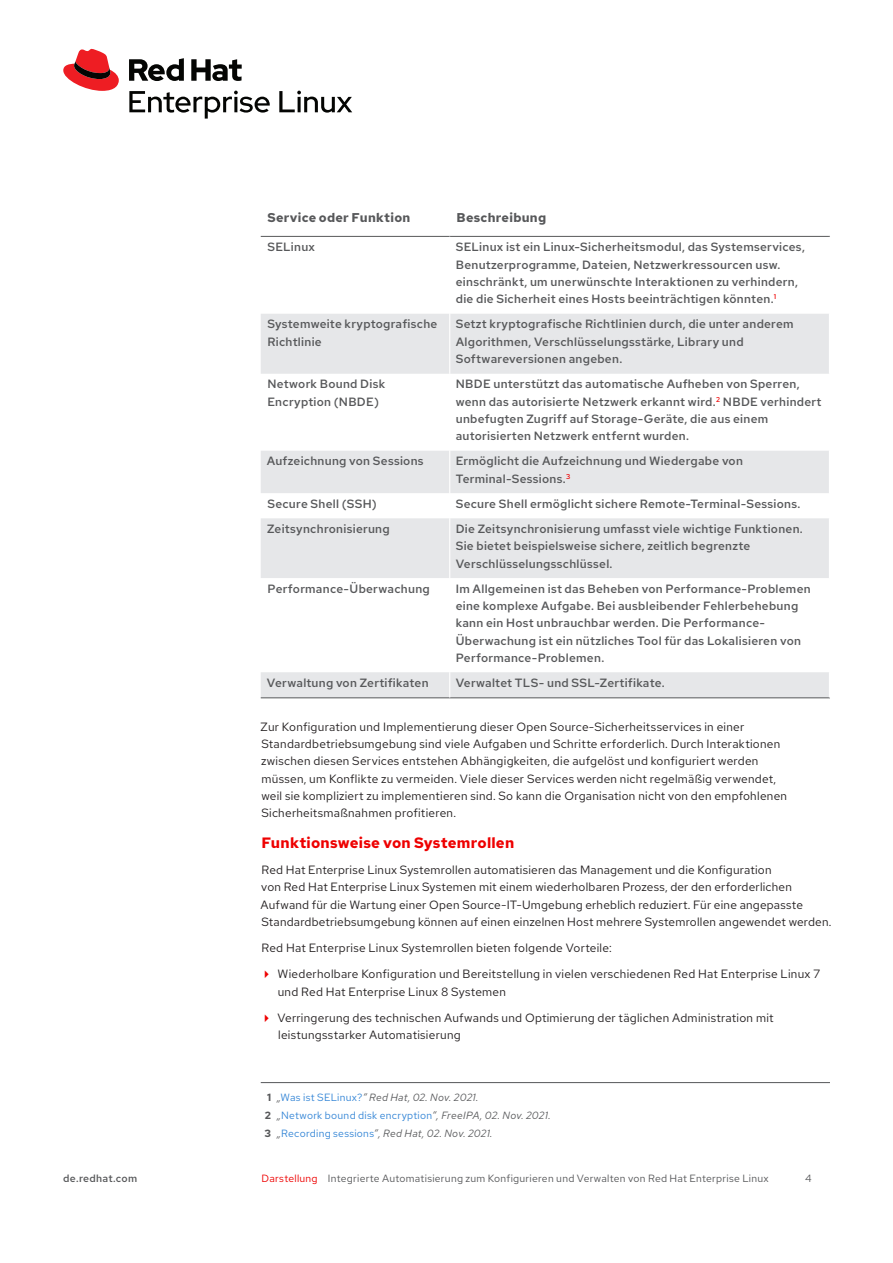
<style>
.page{position:relative;width:893px;height:1263px;background:#fff}
.page>*{position:absolute;margin:0;border:0;box-sizing:border-box;transform-origin:0 0}
.Main_-_Subhead_1{font:700 15px "Red Hat Text";letter-spacing:.015em;color:#e00}
.Main_-_Table_Subhead{font:700 12.75px "Red Hat Text";letter-spacing:.02em;color:#57585a}
.Main_-_Table_Body__l{font:500 12px/17.2px "Red Hat Text";letter-spacing:.02em;color:#57585a}
.Main_-_Body{font:12px/17.2px "Red Hat Text";letter-spacing:.02em;color:#231f20}
.Footer_-_Running_Foo{font:10.5px "Red Hat Text";letter-spacing:.025em;color:#57585a}
.Main_-_Footnote__add{font:10.5px "Red Hat Text";letter-spacing:.025em;color:#3385d6}
.Main_-_Footnote__add-2{font:italic 10.5px "Red Hat Text";letter-spacing:.02em;color:#57585a}
.Main_-_Footnote{font:italic 10.5px "Red Hat Text";letter-spacing:.02em;color:#57585a}
.t1{font:500 10.5px "Red Hat Text";letter-spacing:.025em;color:#57585a}
.s1{font-weight:700;font-style:normal}
.s2{font-style:normal;color:#3385d6}
.s3{font-weight:700;color:#57585a}
.s4{font-style:italic;color:#57585a}
.s5{color:#e00}
</style>
<div class="page">
<svg style="left:261px;top:314px;width:568px;height:383px"></svg>
<hr style="left:261px;top:236px;width:189px;height:1px;background:#57585a">
<hr style="left:450px;top:236px;width:380px;height:1px;background:#57585a">
<hr style="left:261px;top:697px;width:189px;height:1px;background:#57585a">
<hr style="left:450px;top:697px;width:380px;height:1px;background:#57585a">
<hr style="left:449px;top:314px;width:1px;height:60px;background:#fff">
<hr style="left:449px;top:374px;width:1px;height:77px;background:#fff">
<hr style="left:449px;top:451px;width:1px;height:42px;background:#fff">
<svg style="left:449px;top:493px;width:1px;height:25px"></svg>
<hr style="left:449px;top:518px;width:1px;height:60px;background:#fff">
<hr style="left:449px;top:578px;width:1px;height:94px;background:#fff">
<svg style="left:449px;top:672px;width:1px;height:25px"></svg>
<hr style="left:261px;top:1082px;width:569px;height:1px;background:#57585a">
<svg style="left:129px;top:91px;width:141px;height:28px"></svg>
<svg style="left:279px;top:91px;width:73px;height:22px"></svg>
<svg style="left:63px;top:49px;width:56px;height:42px"></svg>
<svg style="left:129px;top:58px;width:113px;height:23px"></svg>
<p class="Main_-_Table_Subhead" style="left:267px;top:209px;width:144px">Service oder Funktion</p>
<p class="Main_-_Table_Subhead" style="left:457px;top:209px;width:91px">Beschreibung</p>
<p class="Main_-_Table_Body__l" style="left:267px;top:238px;width:49px">SELinux</p>
<p class="Main_-_Table_Body__l" style="left:456px;top:238px;width:351px">SELinux ist ein Linux-Sicherheitsmodul, das Systemservices, Benutzerprogramme, Dateien, Netzwerkressourcen usw. einschränkt, um unerwünschte Interaktionen zu verhindern, die die Sicherheit eines Hosts beeinträchtigen könnten.<sup>1</sup></p>
<p class="Main_-_Table_Body__l" style="left:267px;top:315px;width:171px">Systemweite kryptografische<br>Richtlinie</p>
<p class="Main_-_Table_Body__l" style="left:456px;top:315px;width:339px">Setzt kryptografische Richtlinien durch, die unter anderem<br>Algorithmen, Verschlüsselungsstärke, Library und<br>Softwareversionen angeben.</p>
<p class="Main_-_Table_Body__l" style="left:268px;top:375px;width:119px">Network Bound Disk<br>Encryption (NBDE)</p>
<p class="Main_-_Table_Body__l" style="left:456px;top:375px;width:367px">NBDE unterstützt das automatische Aufheben von Sperren, wenn das autorisierte Netzwerk erkannt wird.<sup>2</sup> NBDE verhindert unbefugten Zugriff auf Storage-Geräte, die aus einem autorisierten Netzwerk entfernt wurden.</p>
<p class="Main_-_Table_Body__l" style="left:267px;top:452px;width:159px">Aufzeichnung von Sessions</p>
<p class="Main_-_Table_Body__l" style="left:456px;top:452px;width:289px">Ermöglicht die Aufzeichnung und Wiedergabe von<br>Terminal-Sessions.<sup>3</sup></p>
<p class="Main_-_Table_Body__l" style="left:267px;top:495px;width:111px">Secure Shell (SSH)</p>
<p class="Main_-_Table_Body__l" style="left:456px;top:495px;width:346px">Secure Shell ermöglicht sichere Remote-Terminal-Sessions.</p>
<p class="Main_-_Table_Body__l" style="left:267px;top:520px;width:124px">Zeitsynchronisierung</p>
<p class="Main_-_Table_Body__l" style="left:456px;top:520px;width:349px">Die Zeitsynchronisierung umfasst viele wichtige Funktionen.<br>Sie bietet beispielsweise sichere, zeitlich begrenzte<br>Verschlüsselungsschlüssel.</p>
<p class="Main_-_Table_Body__l" style="left:268px;top:580px;width:164px">Performance-Überwachung</p>
<p class="Main_-_Table_Body__l" style="left:456px;top:580px;width:357px">Im Allgemeinen ist das Beheben von Performance-Problemen eine komplexe Aufgabe. Bei ausbleibender Fehlerbehebung kann ein Host unbrauchbar werden. Die Performance-Überwachung ist ein nützliches Tool für das Lokalisieren von Performance-Problemen.</p>
<p class="Main_-_Table_Body__l" style="left:267px;top:674px;width:163px">Verwaltung von Zertifikaten</p>
<p class="Main_-_Table_Body__l" style="left:456px;top:674px;width:210px">Verwaltet TLS- und SSL-Zertifikate.</p>
<p class="Main_-_Body" style="left:261px;top:718px;width:528px">Zur Konfiguration und Implementierung dieser Open Source-Sicherheitsservices in einer Standardbetriebsumgebung sind viele Aufgaben und Schritte erforderlich. Durch Interaktionen zwischen diesen Services entstehen Abhängigkeiten, die aufgelöst und konfiguriert werden müssen, um Konflikte zu vermeiden. Viele dieser Services werden nicht regelmäßig verwendet, weil sie kompliziert zu implementieren sind. So kann die Organisation nicht von den empfohlenen Sicherheitsmaßnahmen profitieren.</p>
<p class="Main_-_Subhead_1" style="left:261px;top:832px;width:254px">Funktionsweise von Systemrollen</p>
<p class="Main_-_Body" style="left:261px;top:861px;width:572px">Red Hat Enterprise Linux Systemrollen automatisieren das Management und die Konfiguration<br>von Red Hat Enterprise Linux Systemen mit einem wiederholbaren Prozess, der den erforderlichen Aufwand für die Wartung einer Open Source-IT-Umgebung erheblich reduziert. Für eine angepasste Standardbetriebsumgebung können auf einen einzelnen Host mehrere Systemrollen angewendet werden.</p>
<p class="Main_-_Body" style="left:261px;top:939px;width:352px">Red Hat Enterprise Linux Systemrollen bieten folgende Vorteile:</p>
<p class="Main_-_Body" style="left:278px;top:965px;width:544px">Wiederholbare Konfiguration und Bereitstellung in vielen verschiedenen Red Hat Enterprise Linux 7 und Red Hat Enterprise Linux 8 Systemen</p>
<p class="Main_-_Body" style="left:277px;top:1009px;width:498px">Verringerung des technischen Aufwands und Optimierung der täglichen Administration mit leistungsstarker Automatisierung</p>
<p class="Main_-_Footnote" style="left:267px;top:1090px;width:213px"><span class="s1">1</span> „<span class="s2">Was ist SELinux?</span>“ Red Hat, 02. Nov. 2021.</p>
<p class="Main_-_Footnote__add" style="left:265px;top:1108px;width:287px"><span class="s3">2</span> <span class="s4">„</span>Network bound disk encryption<span class="s4">“, FreeIPA, 02. Nov. 2021.</span></p>
<p class="Main_-_Footnote__add-2" style="left:265px;top:1126px;width:229px"><span class="s1">3</span> „<span class="s2">Recording sessions</span>“, Red Hat, 02. Nov. 2021.</p>
<p class="t1" style="left:63px;top:1171px;width:75px">de.redhat.com</p>
<p class="Footer_-_Running_Foo" style="left:262px;top:1171px;width:509px"><span class="s5">Darstellung</span> Integrierte Automatisierung zum Konfigurieren und Verwalten von Red Hat Enterprise Linux</p>
<p class="Footer_-_Running_Foo" style="left:805px;top:1171px;width:8px">4</p>
</div>
